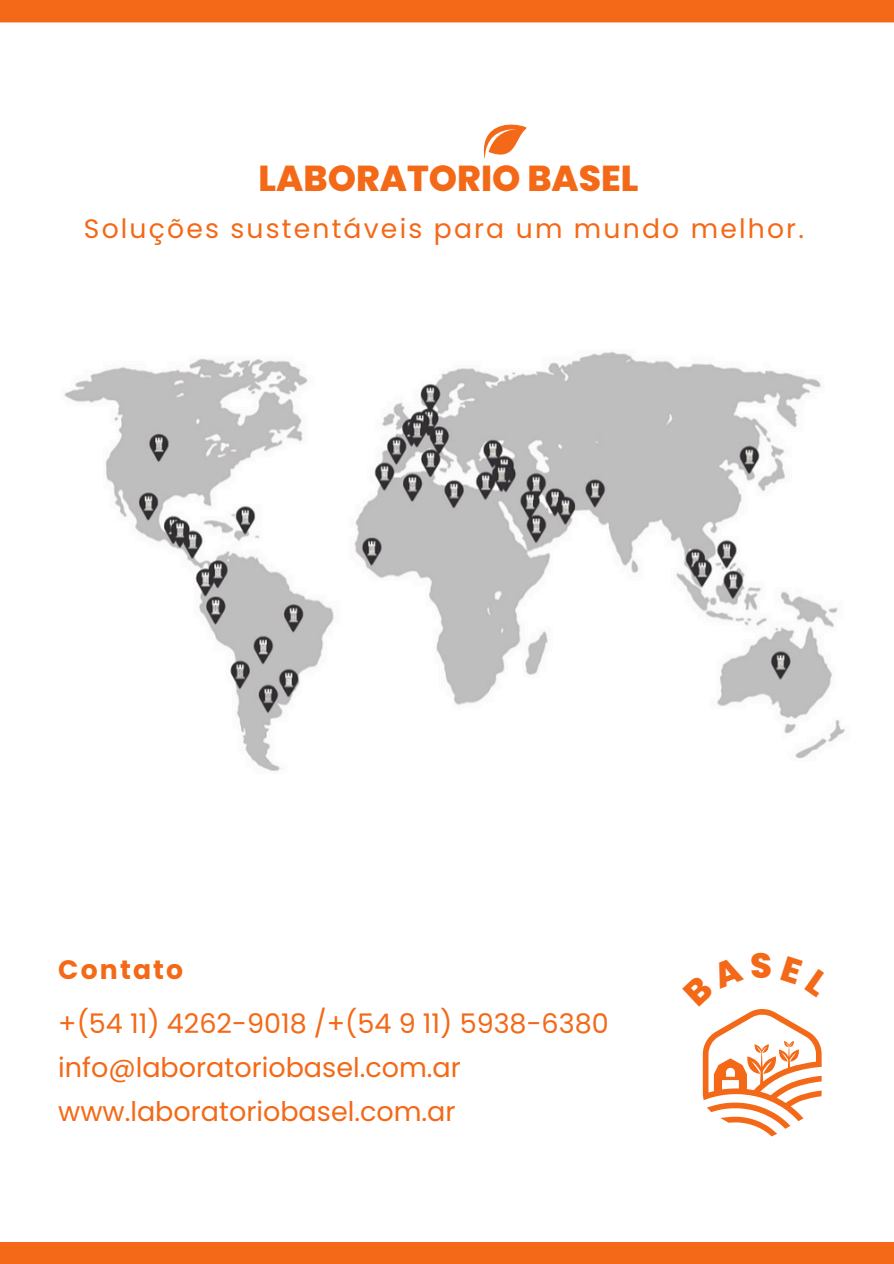
<style>
.page{position:relative;width:894px;height:1264px;background:#fff}
.page>*{position:absolute;margin:0;border:0;box-sizing:border-box;transform-origin:0 0}
.t1{font:800 36px "Poppins";color:#f36917}
.t2{font:27px/43.8px "Poppins";color:#f36917}
.t3{font:26.7px "Poppins";letter-spacing:.08em;color:#f36917}
.t4{font:700 26.7px "Poppins";letter-spacing:.08em;color:#f36917}
</style>
<div class="page">
<img style="left:64px;top:351px;width:781px;height:420px">
<svg style="left:483px;top:124px;width:43px;height:35px"></svg>
<div style="left:0;top:0;width:893px;height:22px;background:#f36917"></div>
<div style="left:0;top:1242px;width:893px;height:21px;background:#f36917"></div>
<svg style="left:702px;top:1009px;width:120px;height:126px"></svg>
<p class="t1" style="left:258px;top:153px;width:381px">LABORATORIO BASEL</p>
<h1 class="t3" style="left:84px;top:210px;width:721px">Soluções sustentáveis para um mundo melhor.</h1>
<p class="t4" style="left:58px;top:951px;width:126px">Contato</p>
<p class="t2" style="left:58px;top:1001px;width:551px">+(54 11) 4262-9018 /+(54 9 11) 5938-6380 info@laboratoriobasel.com.ar www.laboratoriobasel.com.ar</p>
</div>
